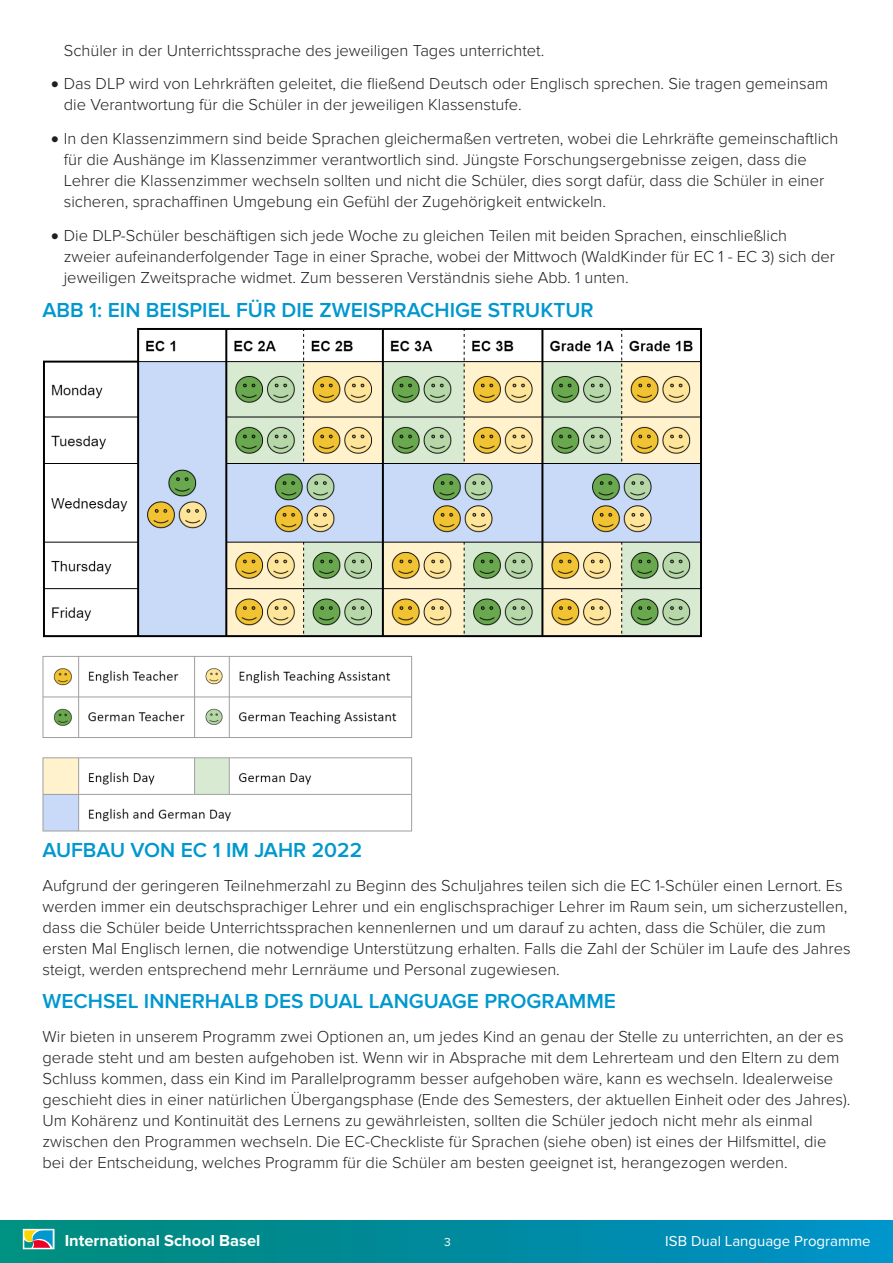
<style>
.page{position:relative;width:893px;height:1263px;background:#fff}
.page>*{position:absolute;margin:0;border:0;box-sizing:border-box;transform-origin:0 0}
.Body_Text{font:600 21px "Proxima Nova";color:#0098ce}
.Body_Text-2{font:300 16.5px/21px "Proxima Nova";color:#231f20}
.t1{font:700 16.5px "Proxima Nova";color:#fff}
.t2{font:15px "Proxima Nova";color:#fff}
.t3{font:12px "Proxima Nova";color:#fff}
</style>
<div class="page">
<div style="left:0;top:1220px;width:893px;height:43px;background:linear-gradient(to right,#018a78,#008fc7)"></div>
<svg style="left:26px;top:1232px;width:26px;height:14px"></svg>
<div style="left:23px;top:1229px;width:32px;height:20px;border:2px solid #fff"></div>
<img style="left:42px;top:328px;width:660px;height:504px">
<p class="Body_Text-2" style="left:64px;top:40px;width:482px">Schüler in der Unterrichtssprache des jeweiligen Tages unterrichtet.</p>
<p class="Body_Text-2" style="left:64px;top:74px;width:766px;text-indent:-13px">• Das DLP wird von Lehrkräften geleitet, die fließend Deutsch oder Englisch sprechen. Sie tragen gemeinsam die Verantwortung für die Schüler in der jeweiligen Klassenstufe.</p>
<p class="Body_Text-2" style="left:64px;top:128px;width:776px;text-indent:-13px">• In den Klassenzimmern sind beide Sprachen gleichermaßen vertreten, wobei die Lehrkräfte gemeinschaftlich für die Aushänge im Klassenzimmer verantwortlich sind. Jüngste Forschungsergebnisse zeigen, dass die Lehrer die Klassenzimmer wechseln sollten und nicht die Schüler, dies sorgt dafür, dass die Schüler in einer sicheren, sprachaffinen Umgebung ein Gefühl der Zugehörigkeit entwickeln.</p>
<p class="Body_Text-2" style="left:64px;top:225px;width:773px;text-indent:-13px">• Die DLP-Schüler beschäftigen sich jede Woche zu gleichen Teilen mit beiden Sprachen, einschließlich zweier aufeinanderfolgender Tage in einer Sprache, wobei der Mittwoch (WaldKinder für EC 1 - EC 3) sich der jeweiligen Zweitsprache widmet. Zum besseren Verständnis siehe Abb. 1 unten.</p>
<p class="Body_Text" style="left:43px;top:298px;width:553px">ABB 1: EIN BEISPIEL FÜR DIE ZWEISPRACHIGE STRUKTUR</p>
<p class="Body_Text" style="left:43px;top:838px;width:321px">AUFBAU VON EC 1 IM JAHR 2022</p>
<p class="Body_Text-2" style="left:43px;top:875px;width:810px">Aufgrund der geringeren Teilnehmerzahl zu Beginn des Schuljahres teilen sich die EC 1-Schüler einen Lernort. Es werden immer ein deutschsprachiger Lehrer und ein englischsprachiger Lehrer im Raum sein, um sicherzustellen, dass die Schüler beide Unterrichtssprachen kennenlernen und um darauf zu achten, dass die Schüler, die zum ersten Mal Englisch lernen, die notwendige Unterstützung erhalten. Falls die Zahl der Schüler im Laufe des Jahres steigt, werden entsprechend mehr Lernräume und Personal zugewiesen.</p>
<p class="Body_Text" style="left:43px;top:989px;width:575px">WECHSEL INNERHALB DES DUAL LANGUAGE PROGRAMME</p>
<p class="Body_Text-2" style="left:43px;top:1026px;width:809px">Wir bieten in unserem Programm zwei Optionen an, um jedes Kind an genau der Stelle zu unterrichten, an der es gerade steht und am besten aufgehoben ist. Wenn wir in Absprache mit dem Lehrerteam und den Eltern zu dem Schluss kommen, dass ein Kind im Parallelprogramm besser aufgehoben wäre, kann es wechseln. Idealerweise geschieht dies in einer natürlichen Übergangsphase (Ende des Semesters, der aktuellen Einheit oder des Jahres).<br>Um Kohärenz und Kontinuität des Lernens zu gewährleisten, sollten die Schüler jedoch nicht mehr als einmal zwischen den Programmen wechseln. Die EC-Checkliste für Sprachen (siehe oben) ist eines der Hilfsmittel, die bei der Entscheidung, welches Programm für die Schüler am besten geeignet ist, herangezogen werden.</p>
<p class="t1" style="left:65px;top:1230px;width:197px">International School Basel</p>
<p class="t3" style="left:444px;top:1235px;width:8px">3</p>
<p class="t2" style="left:665px;top:1232px;width:207px">ISB Dual Language Programme</p>
</div>
